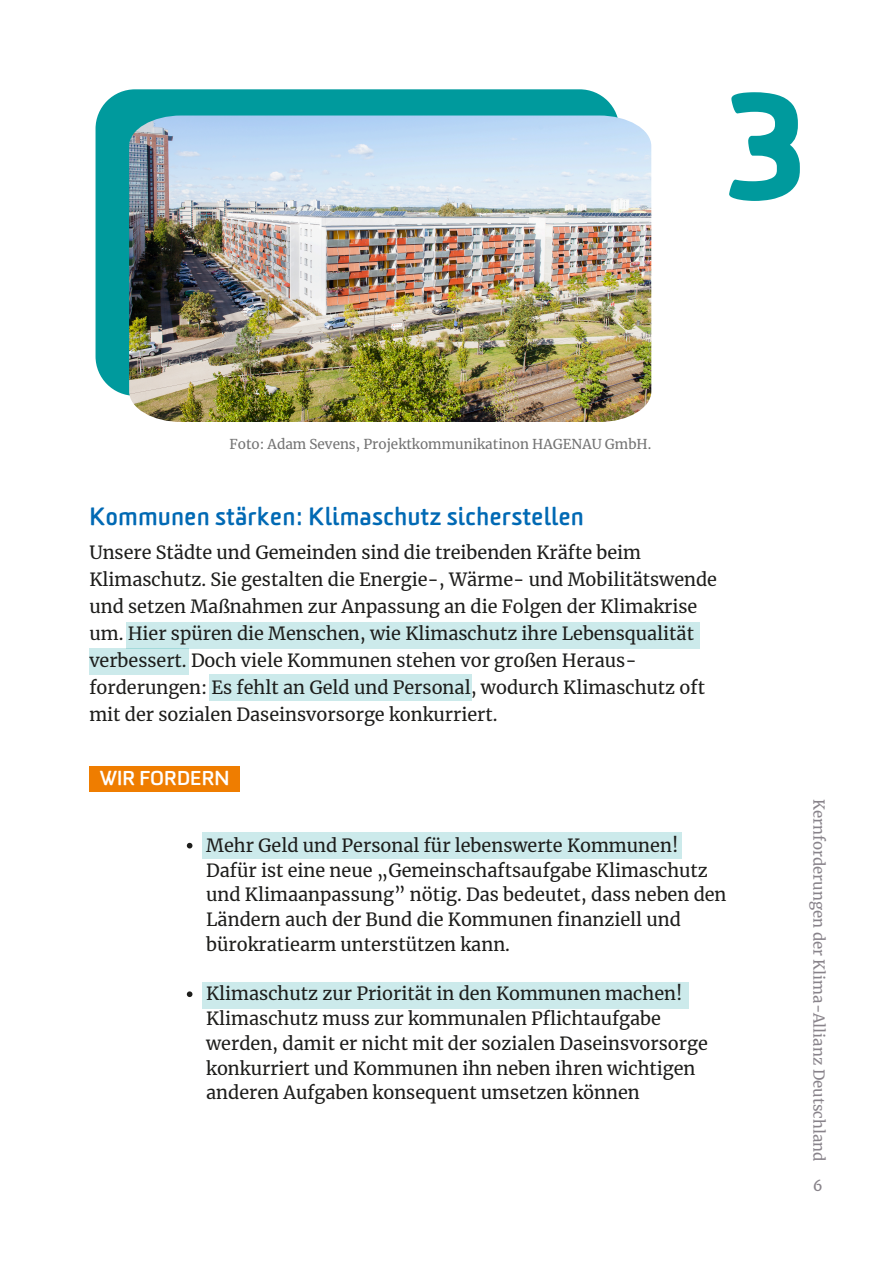
<style>
.page{position:relative;width:894px;height:1264px;background:#fff}
.page>*{position:absolute;margin:0;border:0;box-sizing:border-box;transform-origin:0 0}
.t1{font:900 151.35px "Sommet Rounded";color:#009a9d}
.t2{font:700 24px "Sommet Rounded";color:#0069b4}
.t3{font:700 19.5px "Sommet Rounded";color:#fff}
.t4{font:18px/24.8px "Merriweather";color:#1d1d1b}
.t5{font:15px "Merriweather";color:#88838a}
.t6{font:15px "Merriweather Sans";color:#88838a}
.t7{font:13.5px "Merriweather";color:#737373}
</style>
<div class="page">
<svg style="left:95px;top:89px;width:522px;height:307px;fill:#009a9d"></svg>
<img style="left:129px;top:115px;width:522px;height:307px">
<div style="left:126px;top:622px;width:573px;height:26px;background:#cceaeb"></div>
<div style="left:89px;top:648px;width:100px;height:26px;background:#cceaeb"></div>
<div style="left:209px;top:674px;width:262px;height:26px;background:#cceaeb"></div>
<div style="left:202px;top:832px;width:479px;height:26px;background:#cceaeb"></div>
<div style="left:89px;top:766px;width:150px;height:26px;background:#ef7d00"></div>
<div style="left:202px;top:982px;width:486px;height:26px;background:#cceaeb"></div>
<svg style="left:187px;top:842px;width:5px;height:6px"></svg>
<svg style="left:187px;top:991px;width:5px;height:6px"></svg>
<p class="t1" style="left:722px;top:104px;width:88px">3</p>
<p class="t7" style="left:229px;top:435px;width:423px">Foto: Adam Sevens, Projektkommunikatinon HAGENAU GmbH.</p>
<h3 class="t2" style="left:89px;top:510px;width:496px">Kommunen stärken: Klimaschutz sicherstellen</h3>
<h3 class="t4" style="left:89px;top:539px;width:629px;line-height:27px">Unsere Städte und Gemeinden sind die treibenden Kräfte beim Klimaschutz. Sie gestalten die Energie-, Wärme- und Mobilitätswende und setzen Maßnahmen zur Anpassung an die Folgen der Klimakrise um. Hier spüren die Menschen, wie Klimaschutz ihre Lebensqualität verbessert. Doch viele Kommunen stehen vor großen Heraus&shy;forderungen: Es fehlt an Geld und Personal, wodurch Klimaschutz oft mit der sozialen Daseinsvorsorge konkurriert.</h3>
<h1 class="t3" style="left:99px;top:772px;width:132px">WIR FORDERN</h1>
<p class="t4" style="left:206px;top:833px;width:521px">Mehr Geld und Personal für lebenswerte Kommunen!<br>Dafür ist eine neue „Gemeinschaftsaufgabe Klimaschutz und Klimaanpassung” nötig. Das bedeutet, dass neben den Ländern auch der Bund die Kommunen finanziell und bürokratiearm unterstützen kann.</p>
<p class="t4" style="left:206px;top:981px;width:503px">Klimaschutz zur Priorität in den Kommunen machen!<br>Klimaschutz muss zur kommunalen Pflichtaufgabe werden, damit er nicht mit der sozialen Daseinsvorsorge konkurriert und Kommunen ihn neben ihren wichtigen anderen Aufgaben konsequent umsetzen können</p>
<h2 class="t5" style="left:828px;top:799px;width:364px;rotate:90deg">Kernforderungen der Klima-Allianz Deutschland</h2>
<p class="t6" style="left:812px;top:1176px;width:12px">6</p>
</div>
